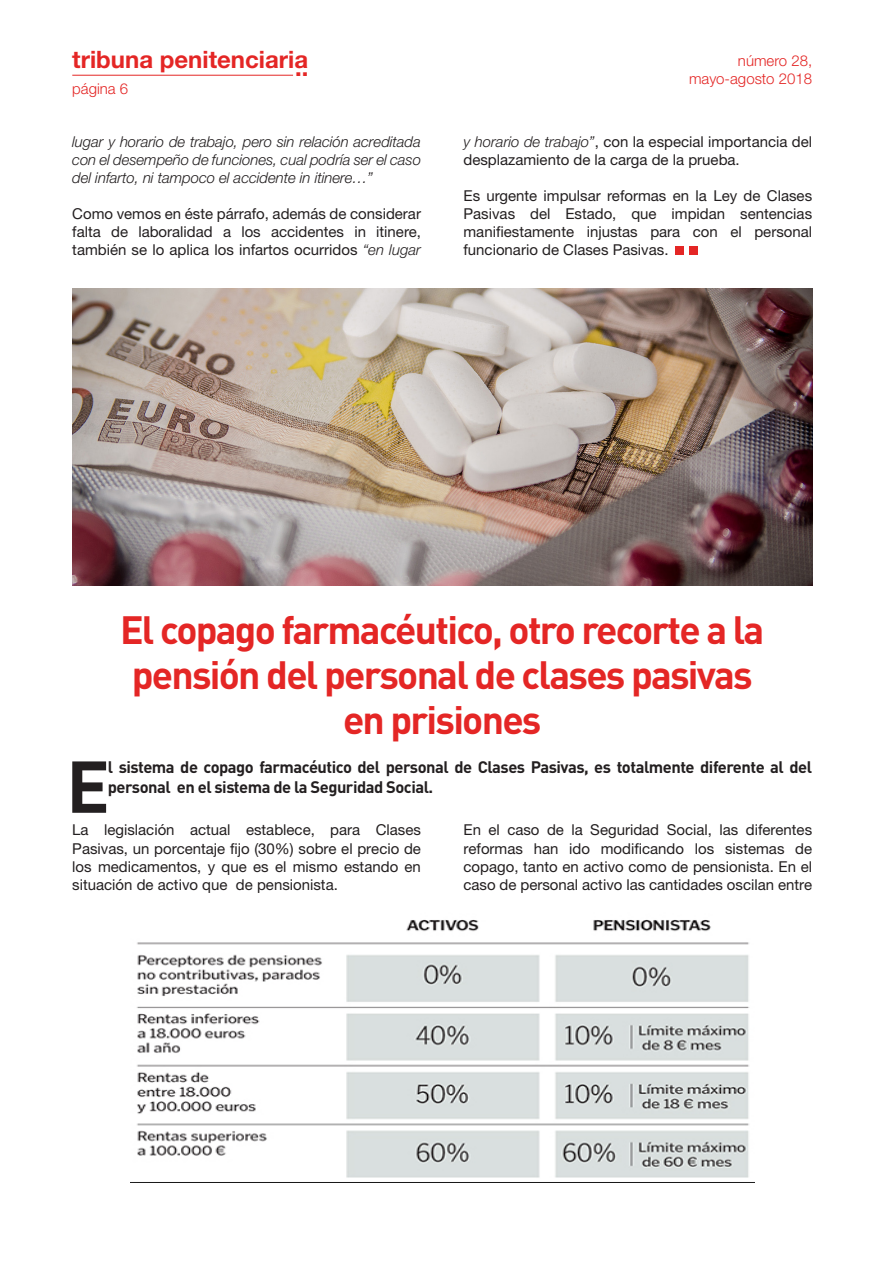
<style>
.page{position:relative;width:893px;height:1263px;background:#fff}
.page>*{position:absolute;margin:0;border:0;box-sizing:border-box;transform-origin:0 0}
.t1{font:75px "Helvetica Neue LT Std";color:#e42625}
.t2{font:700 72.15px "DIN Pro";color:#231f20}
.t3{font:700 39px/45px "DIN Pro";letter-spacing:-.045em;color:#e42625;text-align:center}
.t4{font:700 24px "Helvetica Neue LT Std";color:#e42625}
.t5{font:700 16.5px/19.8px "DIN Pro";letter-spacing:-.03em;color:#231f20}
.t6{font:15px/18px "Helvetica Neue LT Std";color:#231f20;text-align:justify}
.t7{font:italic 300 15px/18px "Helvetica Neue LT Std";letter-spacing:-.005em;color:#231f20;text-align:justify}
.t8{font:300 15px/18px "Helvetica Neue LT Std";color:#e42625;text-align:right}
.s1{font-weight:300;font-style:italic}
</style>
<div class="page">
<hr style="left:72px;top:75px;width:221px;height:1px;background:#e42625">
<img style="left:136px;top:919px;width:614px;height:259px">
<img style="left:72px;top:289px;width:740px;height:296px">
<h3 class="t4" style="left:72px;top:45px;width:238px">tribuna penitenciaria..</h3>
<p class="t8" style="left:72px;top:79px;width:57px">página 6</p>
<p class="t7" style="left:72px;top:132px;width:350px">lugar y horario de trabajo, pero sin relación acreditada con el desempeño de funciones, cual podría ser el caso del infarto, ni tampoco el accidente in itinere…”</p>
<p class="t6" style="left:72px;top:204px;width:350px">Como vemos en éste párrafo, además de considerar falta de laboralidad a los accidentes in itinere, también se lo aplica los infartos ocurridos <span class="s1">“en lugar</span></p>
<p class="t8" style="left:689px;top:51px;width:125px">número 28, mayo-agosto 2018</p>
<p class="t6" style="left:463px;top:132px;width:350px"><span class="s1">y horario de trabajo”</span>, con la especial importancia del desplazamiento de la carga de la prueba.</p>
<p class="t6" style="left:463px;top:186px;width:350px">Es urgente impulsar reformas en la Ley de Clases Pasivas del Estado, que impidan sentencias manifiestamente injustas para con el personal funcionario de Clases Pasivas.</p>
<p class="t1" style="left:683px;top:183px;width:22px">.</p>
<p class="t3" style="left:120px;top:605px;width:646px">El copago farmacéutico, otro recorte a la pensión del personal de clases pasivas</p>
<p class="t3" style="left:343px;top:695px;width:200px">en prisiones</p>
<p class="t2" style="left:66px;top:738px;width:45px">E</p>
<p class="t5" style="left:108px;top:757px;width:706px">l sistema de copago farmacéutico del personal de Clases Pasivas, es totalmente diferente al del personal en el sistema de la Seguridad Social.</p>
<p class="t6" style="left:72px;top:821px;width:350px">La legislación actual establece, para Clases Pasivas, un porcentaje fijo (30%) sobre el precio de los medicamentos, y que es el mismo estando en situación de activo que de pensionista.</p>
<p class="t6" style="left:463px;top:821px;width:350px">En el caso de la Seguridad Social, las diferentes reformas han ido modificando los sistemas de copago, tanto en activo como de pensionista. En el caso de personal activo las cantidades oscilan entre</p>
</div>
